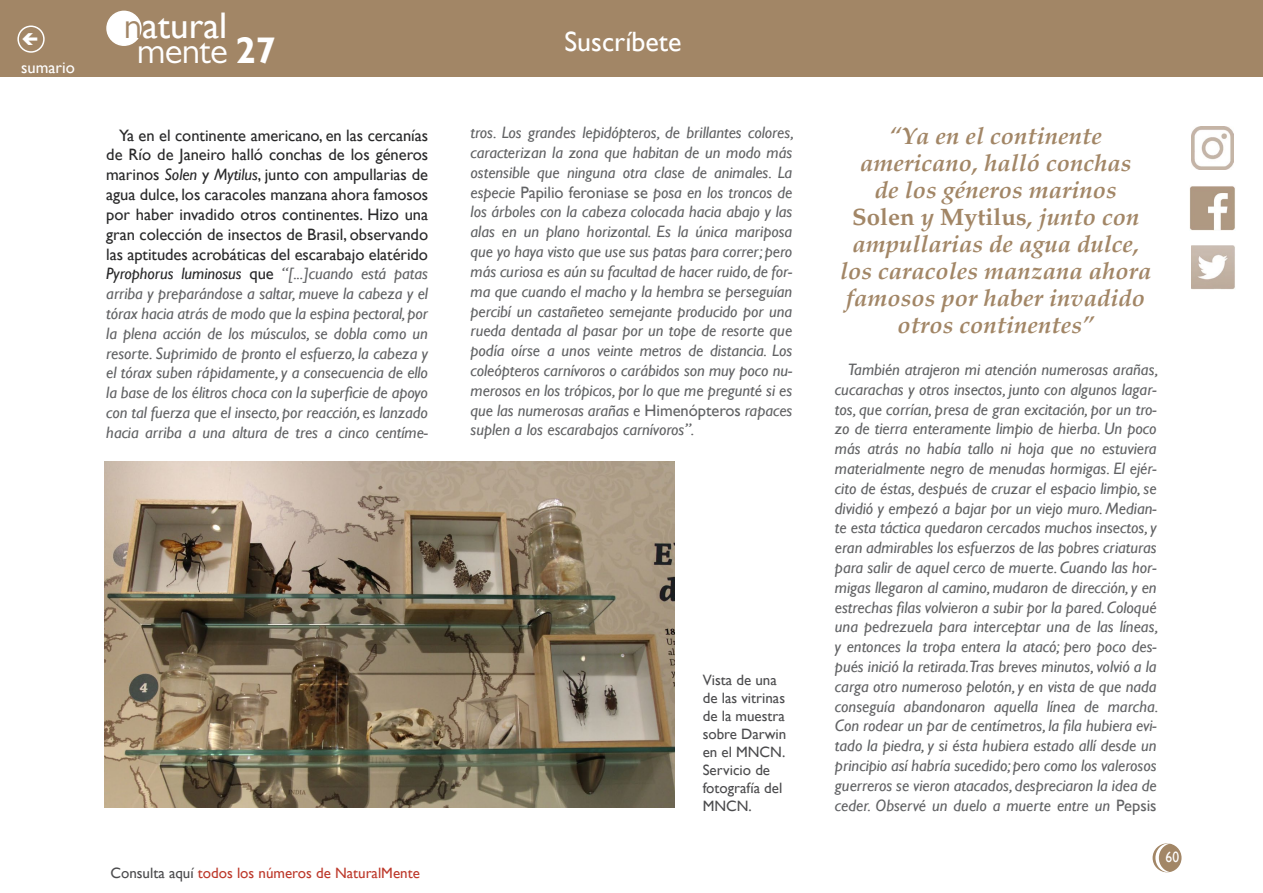
<style>
.page{position:relative;width:1263px;height:893px;background:#fff}
.page>*{position:absolute;margin:0;border:0;box-sizing:border-box;transform-origin:0 0}
.t1{font:37.05px "Gill Sans";color:#fff}
.t2{font:37.05px "Gill Sans MT Pro";letter-spacing:-.02em;color:#fff}
.t3{font:27.9px "Gill Sans";color:#fff}
.t4{font:italic 700 24px/27px "Palatino";color:#a28666;text-align:center}
.t5{font:italic 16.5px/19.8px "Gill Sans";letter-spacing:-.005em;color:#616264;text-align:justify}
.t6{font:16.5px "Gill Sans";color:#fff}
.t7{font:15px/18px "Gill Sans";color:#4b4b4d}
.t8{font:15px "Gill Sans";color:#bd392b}
.t9{font:15px "Gill Sans";color:#fff;scale:.9 1}
.s1{font-family:"Gill Sans MT Pro";color:#a28666}
.s2{font-family:"Gill Sans";font-weight:700}
.s3{font-style:normal;color:#282829}
.s4{color:#282829}
.s5{font-style:normal}
.s6{color:#4b4b4d}
</style>
<div class="page">
<div style="left:1153px;top:844px;width:28px;height:28px;background:#a28666;border-radius:50%"></div>
<div style="left:1152px;top:843px;width:29px;height:29px;border:2px solid #a28666;border-radius:50%"></div>
<div style="left:0;top:0;width:1263px;height:77px;background:#a28666"></div>
<div style="left:107px;top:11px;width:34px;height:34px;background:#fff;border-radius:50%"></div>
<div style="left:106px;top:11px;width:36px;height:35px;border:2px solid #fff;border-radius:50%"></div>
<svg style="left:1155px;top:843px;width:15px;height:29px"></svg>
<div style="left:17px;top:26px;width:28px;height:27px;border:2px solid #fff;border-radius:50%"></div>
<img style="left:1190px;top:186px;width:45px;height:44px">
<img style="left:1191px;top:246px;width:44px;height:44px">
<img style="left:1191px;top:127px;width:42px;height:42px">
<img style="left:104px;top:462px;width:571px;height:346px">
<p class="t6" style="left:21px;top:58px;width:55px">sumario</p>
<h1 class="t1" style="left:124px;top:4px;width:105px"><span class="s1">n</span>atural</h1>
<h1 class="t2" style="left:137px;top:29px;width:140px">mente <span class="s2">27</span></h1>
<h2 class="t3" style="left:564px;top:25px;width:118px">Suscríbete</h2>
<p class="t5" style="left:106px;top:125px;width:323px;text-indent:13px"><span class="s3">Ya en el continente americano, en las cercanías de Río de Janeiro halló conchas de los géneros marinos</span> <span class="s4">Solen</span> <span class="s3">y</span> <span class="s4">Mytilus</span><span class="s3">, junto con ampullarias de agua dulce, los caracoles manzana ahora famosos por haber invadido otros continentes. Hizo una gran colección de insectos de Brasil, observando las aptitudes acrobáticas del escarabajo elatérido </span><span class="s4">Pyrophorus luminosus</span> <span class="s3">que</span> “[...]cuando está patas arriba y preparándose a saltar, mueve la cabeza y el tórax hacia atrás de modo que la espina pectoral, por la plena acción de los músculos, se dobla como un resorte. Suprimido de pronto el esfuerzo, la cabeza y el tórax suben rápidamente, y a consecuencia de ello la base de los élitros choca con la superficie de apoyo con tal fuerza que el insecto, por reacción, es lanzado hacia arriba a una altura de tres a cinco centíme-</p>
<p class="t5" style="left:471px;top:123px;width:325px">tros. Los grandes lepidópteros, de brillantes colores, caracterizan la zona que habitan de un modo más ostensible que ninguna otra clase de animales. La especie <span class="s5">Papilio feroniase se</span> posa en los troncos de los árboles con la cabeza colocada hacia abajo y las alas en un plano horizontal. Es la única mariposa que yo haya visto que use sus patas para correr; pero más curiosa es aún su facultad de hacer ruido, de for&shy;ma que cuando el macho y la hembra se perseguían percibí un castañeteo semejante producido por una rueda dentada al pasar por un tope de resorte que podía oírse a unos veinte metros de distancia. Los coleópteros carnívoros o carábidos son muy poco nu&shy;merosos en los trópicos, por lo que me pregunté si es que las numerosas arañas e <span class="s5">Himenópteros</span> rapaces suplen a los escarabajos carnívoros”.</p>
<p class="t8" style="left:110px;top:864px;width:311px"><span class="s6">Consulta aquí</span> todos los números de NaturalMente</p>
<p class="t7" style="left:703px;top:671px;width:85px">Vista de una de las vitrinas de la muestra sobre Darwin en el MNCN.<br>Servicio de fotografía del<br>MNCN.</p>
<h3 class="t4" style="left:840px;top:123px;width:313px">“Ya en el continente americano, halló conchas<br>de los géneros marinos<br><span class="s5">Solen</span> y <span class="s5">Mytilus</span>, junto con ampullarias de agua dulce, los caracoles manzana ahora famosos por haber invadido otros continentes”</h3>
<p class="t5" style="left:835px;top:360px;width:325px;text-indent:13px">También atrajeron mi atención numerosas arañas, cucarachas y otros insectos, junto con algunos lagar&shy;tos, que corrían, presa de gran excitación, por un tro&shy;zo de tierra enteramente limpio de hierba. Un poco más atrás no había tallo ni hoja que no estuviera materialmente negro de menudas hormigas. El ejér&shy;cito de éstas, después de cruzar el espacio limpio, se dividió y empezó a bajar por un viejo muro. Median&shy;te esta táctica quedaron cercados muchos insectos, y eran admirables los esfuerzos de las pobres criaturas para salir de aquel cerco de muerte. Cuando las hor&shy;migas llegaron al camino, mudaron de dirección, y en estrechas filas volvieron a subir por la pared. Coloqué una pedrezuela para interceptar una de las líneas, y entonces la tropa entera la atacó; pero poco des&shy;pués inició la retirada.Tras breves minutos, volvió a la carga otro numeroso pelotón, y en vista de que nada conseguía abandonaron aquella línea de marcha.<br>Con rodear un par de centímetros, la fila hubiera evi&shy;tado la piedra, y si ésta hubiera estado allí desde un principio así habría sucedido; pero como los valerosos guerreros se vieron atacados, despreciaron la idea de ceder. Observé un duelo a muerte entre un <span class="s5">Pepsis</span></p>
<p class="t9" style="left:1165px;top:849px;width:16px">60</p>
</div>
